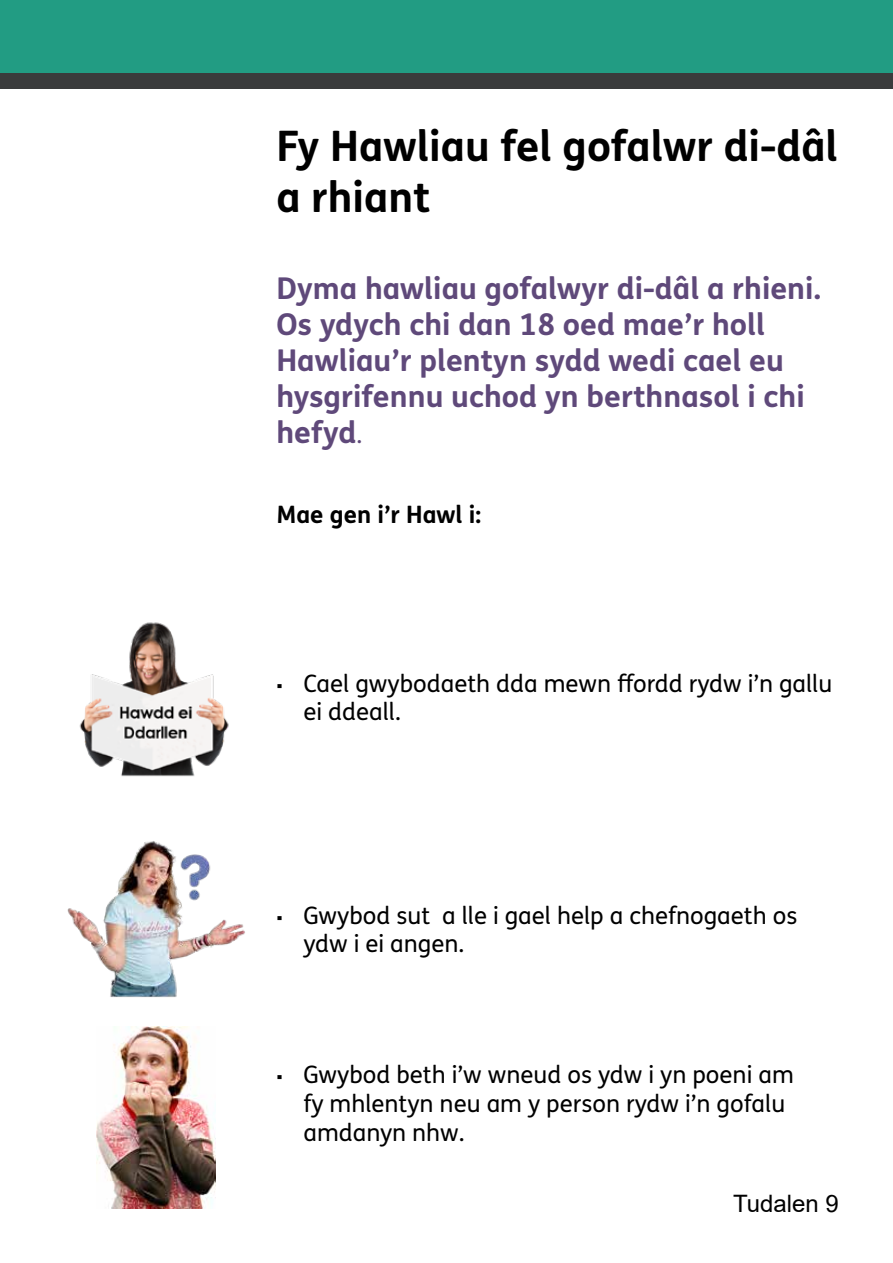
<style>
.page{position:relative;width:893px;height:1263px;background:#fff}
.page>*{position:absolute;margin:0;border:0;box-sizing:border-box;transform-origin:0 0}
.t1{font:700 42px/50.4px "FS Me Pro";color:#000}
.t2{font:700 30px/36px "FS Me Pro";color:#5f497a}
.t3{font:24px/28.8px "FS Me Pro";color:#000}
.t4{font:700 24px "FS Me Pro";color:#000}
.t5{font:24px "Arial";color:#000}
.s1{font-weight:400;font-size:24px}
.s2{font-family:"Verdana";font-size:18px}
</style>
<div class="page">
<div style="left:0;top:3px;width:893px;height:85px;background:#3a3b3c"></div>
<div style="left:0;top:0;width:893px;height:72px;background:#229c83"></div>
<img style="left:79px;top:622px;width:150px;height:155px">
<img style="left:67px;top:841px;width:178px;height:156px">
<img style="left:96px;top:1026px;width:120px;height:183px">
<p class="t1" style="left:276px;top:119px;width:563px">Fy Hawliau fel gofalwr di-dâl a rhiant</p>
<p class="t2" style="left:276px;top:268px;width:546px">Dyma hawliau gofalwyr di-dâl a rhieni.<br>Os ydych chi dan 18 oed mae’r holl<br>Hawliau’r plentyn sydd wedi cael eu hysgrifennu uchod yn berthnasol i chi hefyd<span class="s1">.</span></p>
<p class="t4" style="left:276px;top:495px;width:206px">Mae gen i’r Hawl i:</p>
<p class="t3" style="left:303px;top:668px;width:530px;text-indent:-27px"><span class="s2">▪</span> Cael gwybodaeth dda mewn fordd rydw i’n gallu ei ddeall.</p>
<p class="t3" style="left:303px;top:900px;width:495px;text-indent:-27px"><span class="s2">▪</span> Gwybod sut a lle i gael help a chefnogaeth os ydw i ei angen.</p>
<p class="t3" style="left:303px;top:1060px;width:492px;text-indent:-27px"><span class="s2">▪</span> Gwybod beth i’w wneud os ydw i yn poeni am fy mhlentyn neu am y person rydw i’n gofalu amdanyn nhw.</p>
<p class="t5" style="left:733px;top:1187px;width:107px">Tudalen 9</p>
</div>
